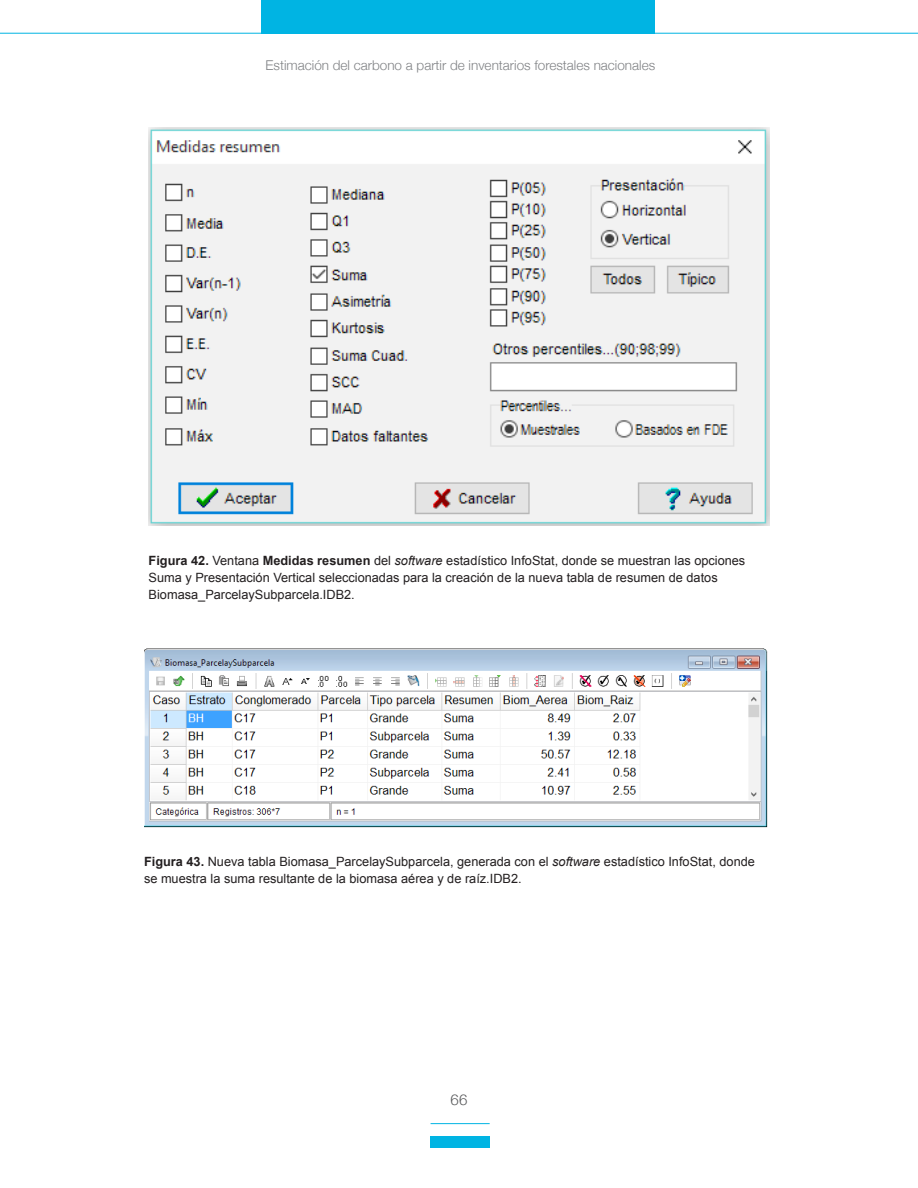
<style>
.page{position:relative;width:918px;height:1188px;background:#fff}
.page>*{position:absolute;margin:0;border:0;box-sizing:border-box;transform-origin:0 0}
.t1{font:300 15px "Helvetica Neue";color:#57585a}
.t2{font:300 13.5px "Helvetica Neue";color:#808285}
.Figura{font:12.75px/17.2px "Arial";color:#231f20}
.s1{font-weight:700}
.s2{font-style:italic}
</style>
<div class="page">
<div style="left:430px;top:1136px;width:60px;height:11px;background:#00b4e3"></div>
<hr style="left:431px;top:1123px;width:59px;height:1px;background:#00b4e3">
<div style="left:261px;top:0;width:394px;height:34px;background:#00b4e3"></div>
<hr style="left:0;top:33px;width:918px;height:1px;background:#00b4e3">
<img style="left:149px;top:128px;width:620px;height:398px">
<img style="left:144px;top:648px;width:624px;height:180px">
<p class="t2" style="left:266px;top:54px;width:391px">Estimación del carbono a partir de inventarios forestales nacionales</p>
<p class="Figura" style="left:149px;top:552px;width:598px"><span class="s1">Figura 42.</span> Ventana <span class="s1">Medidas resumen</span> del <span class="s2">software</span> estadístico InfoStat, donde se muestran las opciones<br>Suma y Presentación Vertical seleccionadas para la creación de la nueva tabla de resumen de datos<br>Biomasa_ParcelaySubparcela.IDB2.</p>
<p class="Figura" style="left:144px;top:853px;width:612px"><span class="s1">Figura 43.</span> Nueva tabla Biomasa_ParcelaySubparcela, generada con el <span class="s2">software</span> estadístico InfoStat, donde se muestra la suma resultante de la biomasa aérea y de raíz.IDB2.</p>
<p class="t1" style="left:451px;top:1087px;width:18px">66</p>
</div>
